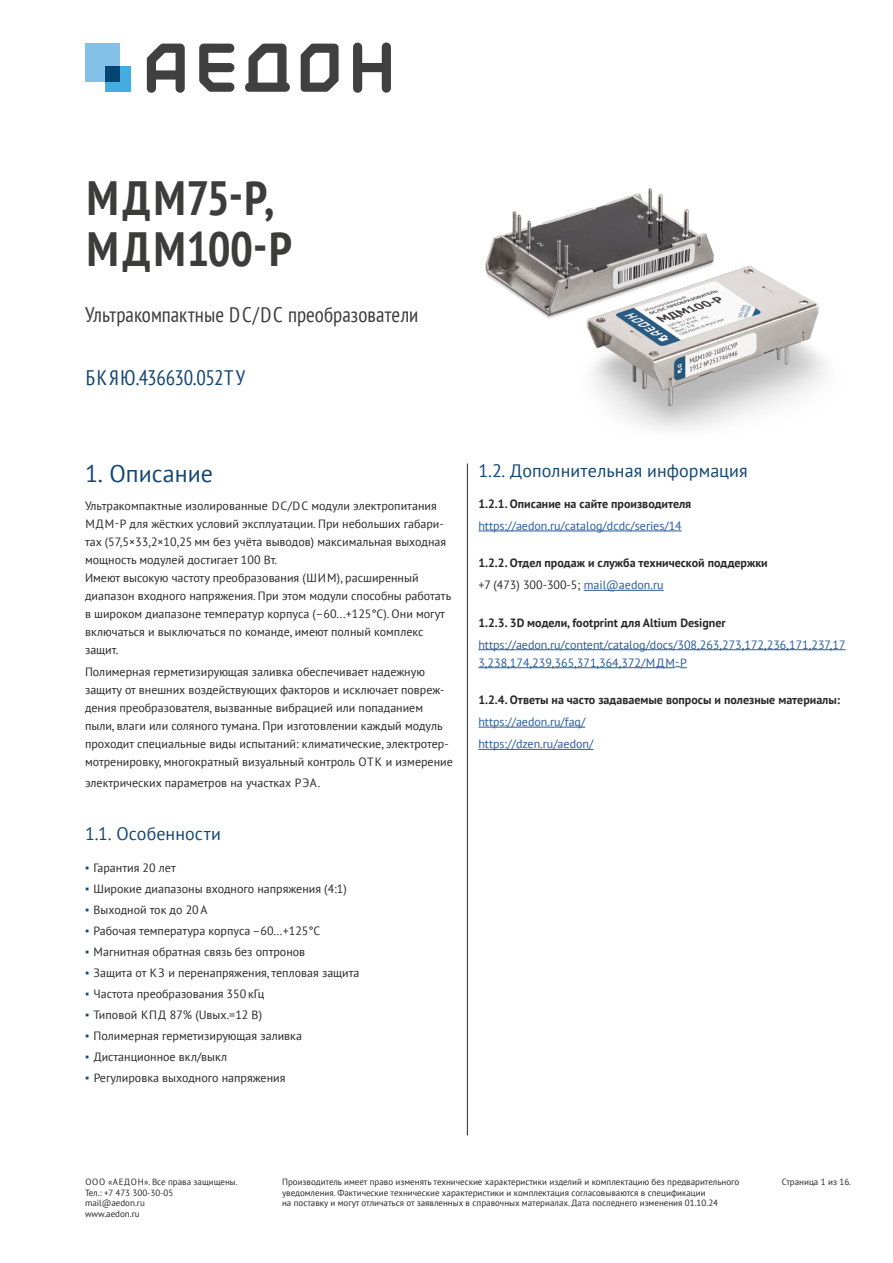
<style>
.page{position:relative;width:893px;height:1263px;background:#fff}
.page>*{position:absolute;margin:0;border:0;box-sizing:border-box;transform-origin:0 0}
.t1{font:700 condensed 48px/51px "PT Sans";letter-spacing:.015em;color:#3c3c3b}
.t2{font:24px "PT Sans";color:#144672}
.t3{font:condensed 21px "PT Sans";color:#3c3c3b}
.t4{font:condensed 21px "PT Sans";letter-spacing:-.01em;color:#144672}
.t5{font:18px "PT Sans";letter-spacing:.005em;color:#144672}
.t6{font:12px/18px "PT Sans";color:#282827}
.t7{font:700 12px/22.2px "PT Sans";color:#282827}
.t8{font:12px/18px "PT Sans";color:#275b9b}
.t9{font:9px/10.8px "PT Sans";color:#282827}
.s1{font-family:"Arial";color:#144672}
.s2{font-weight:400}
.s3{font-weight:400;color:#275b9b}
</style>
<div class="page">
<hr style="left:478px;top:531px;width:204px;height:1px;background:#275b9b">
<hr style="left:584px;top:590px;width:80px;height:1px;background:#275b9b">
<hr style="left:478px;top:649px;width:367px;height:1px;background:#275b9b">
<hr style="left:478px;top:667px;width:197px;height:1px;background:#275b9b">
<svg style="left:675px;top:666px;width:12px;height:2px"></svg>
<hr style="left:478px;top:727px;width:107px;height:1px;background:#275b9b">
<hr style="left:478px;top:749px;width:115px;height:1px;background:#275b9b">
<hr style="left:467px;top:463px;width:1px;height:672px;background:#282827">
<svg style="left:353px;top:43px;width:38px;height:49px"></svg>
<svg style="left:245px;top:44px;width:45px;height:48px"></svg>
<svg style="left:301px;top:44px;width:38px;height:48px"></svg>
<svg style="left:199px;top:44px;width:35px;height:48px"></svg>
<svg style="left:147px;top:44px;width:38px;height:48px"></svg>
<div style="left:85px;top:44px;width:35px;height:38px;background:#83c1e9"></div>
<div style="left:106px;top:66px;width:25px;height:26px;background:#44ace1"></div>
<div style="left:106px;top:66px;width:14px;height:16px;background:#054371"></div>
<img style="left:466px;top:188px;width:359px;height:288px">
<h1 class="t1" style="left:87px;top:171px;width:206px">МДМ75-Р,<br>МДМ100-Р</h1>
<h3 class="t3" style="left:85px;top:301px;width:335px">Ультракомпактные DC/DC преобразователи</h3>
<h3 class="t4" style="left:86px;top:364px;width:161px">БКЯЮ.436630.052Т У</h3>
<h2 class="t2" style="left:85px;top:458px;width:130px">1. Описание</h2>
<p class="t6" style="left:85px;top:497px;width:368px">Ультракомпактные изолированные DC/DC модули электропитания МДМ-Р для жёстких условий эксплуатации. При небольших габари&shy;тах (57,5×33,2×10,25 мм без учёта выводов) максимальная выходная мощность модулей достигает 100 Вт.<br>Имеют высокую частоту преобразования (ШИМ), расширенный диапазон входного напряжения. При этом модули способны работать в широком диапазоне температур корпуса (–60...+125°С). Они могут включаться и выключаться по команде, имеют полный комплекс защит.</p>
<p class="t6" style="left:85px;top:663px;width:369px">Полимерная герметизирующая заливка обеспечивает надежную защиту от внешних воздействующих факторов и исключает повреж&shy;дения преобразователя, вызванные вибрацией или попаданием пыли, влаги или соляного тумана. При изготовлении каждый модуль проходит специальные виды испытаний: климатические, электротер&shy;мотренировку, многократный визуальный контроль ОТК и измерение</p>
<p class="t6" style="left:85px;top:774px;width:237px">электрических параметров на участках РЭА.</p>
<h3 class="t5" style="left:85px;top:822px;width:137px">1.1. Особенности</h3>
<p class="t6" style="left:85px;top:858px;width:92px"><span class="s1">▪</span> Гарантия 20 лет</p>
<p class="t6" style="left:85px;top:879px;width:263px"><span class="s1">▪</span> Широкие диапазоны входного напряжения (4:1)</p>
<p class="t6" style="left:85px;top:900px;width:124px"><span class="s1">▪</span> Выходной ток до 20 А</p>
<p class="t6" style="left:85px;top:921px;width:237px"><span class="s1">▪</span> Рабочая температура корпуса –60…+125°С</p>
<p class="t6" style="left:85px;top:942px;width:222px"><span class="s1">▪</span> Магнитная обратная связь без оптронов</p>
<p class="t6" style="left:85px;top:963px;width:276px"><span class="s1">▪</span> Защита от КЗ и перенапряжения, тепловая защита</p>
<p class="t6" style="left:85px;top:984px;width:181px"><span class="s1">▪</span> Частота преобразования 350 кГц</p>
<p class="t6" style="left:85px;top:1005px;width:178px"><span class="s1">▪</span> Типовой КПД 87% (Uвых.=12 В)</p>
<p class="t6" style="left:85px;top:1026px;width:218px"><span class="s1">▪</span> Полимерная герметизирующая заливка</p>
<p class="t6" style="left:85px;top:1047px;width:144px"><span class="s1">▪</span> Дистанционное вкл/выкл</p>
<p class="t6" style="left:85px;top:1068px;width:202px"><span class="s1">▪</span> Регулировка выходного напряжения</p>
<h3 class="t5" style="left:478px;top:459px;width:271px">1.2. Дополнительная информация</h3>
<p class="t7" style="left:478px;top:492px;width:214px">1.2.1. Описание на сайте производителя</p>
<p class="t8" style="left:478px;top:516px;width:205px">https://aedon.ru/catalog/dcdc/series/14</p>
<p class="t7" style="left:478px;top:552px;width:291px">1.2.2. Отдел продаж и служба технической поддержки <span class="s2">+7 (473) 300-300-5;</span> <span class="s3">mail@aedon.ru</span></p>
<p class="t7" style="left:478px;top:611px;width:249px">1.2.3. 3D модели, footprint для Altium Designer</p>
<p class="t8" style="left:478px;top:635px;width:369px">https://aedon.ru/content/catalog/docs/308,263,273,172,236,171,237,17<br>3,238,174,239,365,371,364,372/МДМ-Р</p>
<p class="t7" style="left:478px;top:688px;width:363px">1.2.4. Ответы на часто задаваемые вопросы и полезные материалы:</p>
<p class="t8" style="left:478px;top:711px;width:117px;line-height:22.2px">https://aedon.ru/faq/ https://dzen.ru/aedon/</p>
<p class="t9" style="left:282px;top:1176px;width:459px">Производитель имеет право изменять технические характеристики изделий и комплектацию без предварительного уведомления. Фактические технические характеристики и комплектация согласовываются в спецификации<br>на поставку и могут отличаться от заявленных в справочных материалах. Дата последнего изменения 01.10.24</p>
<p class="t9" style="left:85px;top:1176px;width:154px">ООО «АЕДОН». Все права защищены.</p>
<p class="t9" style="left:782px;top:1176px;width:71px">Страница 1 из 16.</p>
<p class="t9" style="left:85px;top:1187px;width:90px">Тел.: +7 473 300-30-05 mail@aedon.ru www.aedon.ru</p>
</div>
